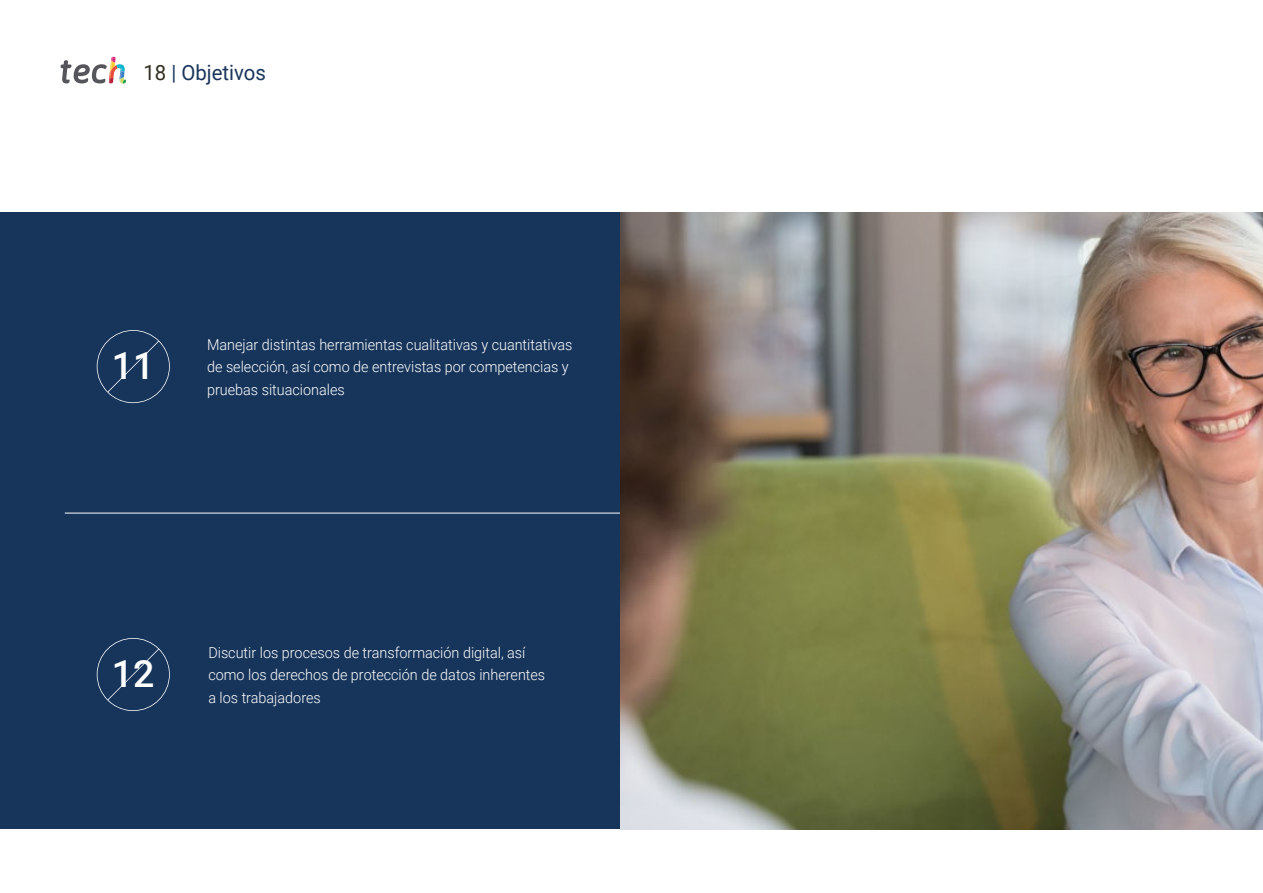
<style>
.page{position:relative;width:1263px;height:893px;background:#fff}
.page>*{position:absolute;margin:0;border:0;box-sizing:border-box;transform-origin:0 0}
.t1{font:500 37.5px "Roboto";color:#fff}
.t2{font:21px "Roboto";color:#1a355c}
.t3{font:300 15px/22.5px "Roboto";color:#fff;scale:.96 1}
.s1{color:#312e20}
</style>
<div class="page">
<svg style="left:61px;top:57px;width:65px;height:27px"></svg>
<div style="left:0;top:213px;width:621px;height:616px;background:#17355b"></div>
<svg style="left:97px;top:330px;width:73px;height:73px"></svg>
<svg style="left:97px;top:638px;width:73px;height:73px"></svg>
<hr style="left:65px;top:513px;width:1198px;height:1px;background:#fff">
<img style="left:621px;top:213px;width:642px;height:616px">
<h2 class="t2" style="left:144px;top:57px;width:124px"><span class="s1">18</span> | Objetivos</h2>
<h1 class="t1" style="left:112px;top:340px;width:44px">11</h1>
<p class="t3" style="left:207px;top:333px;width:382px">Manejar distintas herramientas cualitativas y cuantitativas de selección, así como de entrevistas por competencias y pruebas situacionales</p>
<h1 class="t1" style="left:112px;top:648px;width:44px">12</h1>
<p class="t3" style="left:208px;top:640px;width:352px">Discutir los procesos de transformación digital, así como los derechos de protección de datos inherentes a los trabajadores</p>
</div>
